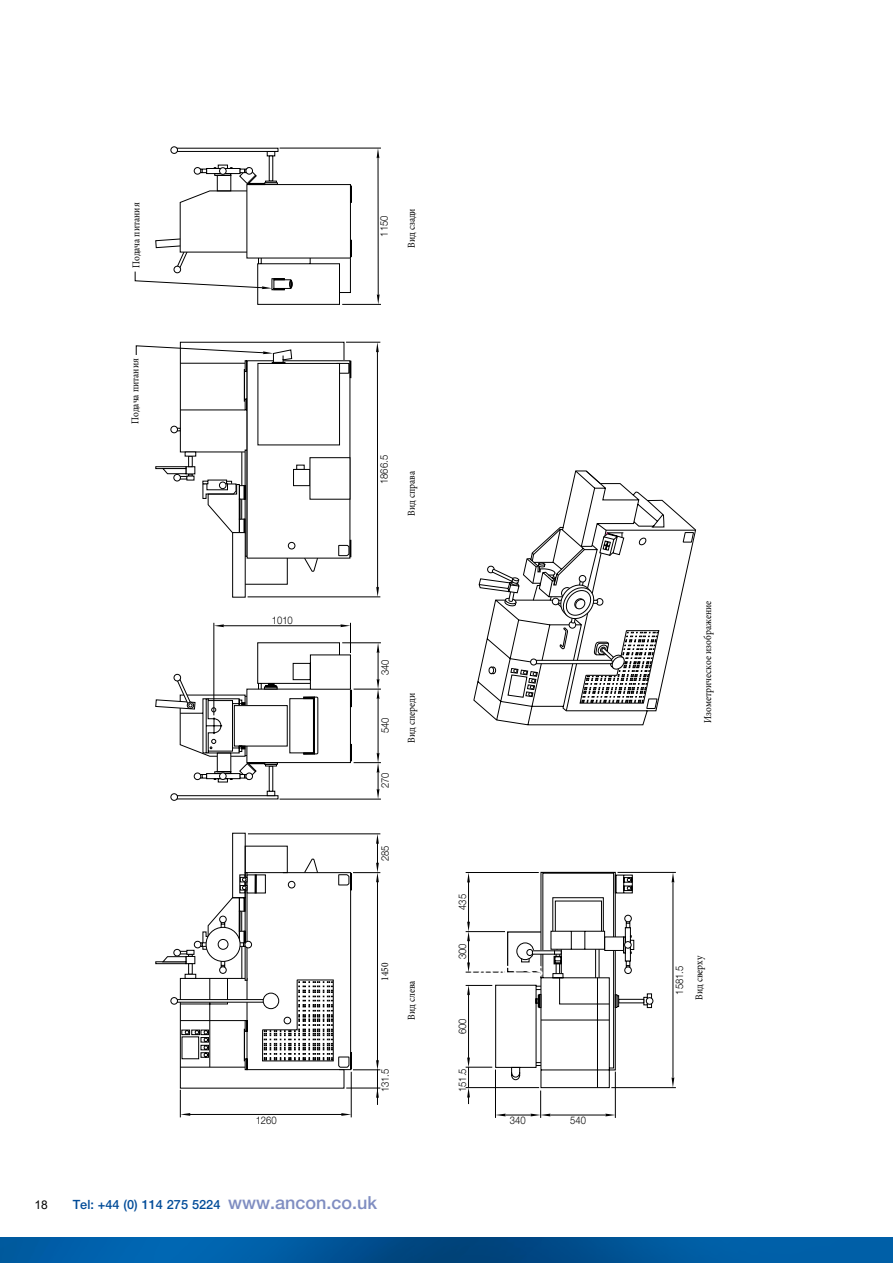
<style>
.page{position:relative;width:893px;height:1263px;background:#fff}
.page>*{position:absolute;margin:0;border:0;box-sizing:border-box;transform-origin:0 0}
.t1{font:21px "Kingspan Brown TT";color:#fff}
.t2{font:500 12.75px "Helvetica Neue";color:#004b98}
.t3{font:12px "Arial";color:#000}
.t4{font:10.5px "Minion Pro";color:#000;scale:.9 1}
.t5{font:300 10.5px "Helvetica Neue";color:#000;scale:.9 1}
.s1{font-size:18px;color:#7f8dc1}
</style>
<div class="page">
<img style="left:0;top:1237px;width:893px;height:26px">
<svg style="left:177px;top:148px;width:101px;height:4px"></svg>
<div style="left:171px;top:147px;width:7px;height:7px;border:1px solid #000;border-radius:50%"></div>
<svg style="left:267px;top:151px;width:8px;height:5px"></svg>
<svg style="left:269px;top:156px;width:4px;height:9px"></svg>
<hr style="left:280px;top:148px;width:101px;height:1px;background:#000">
<hr style="left:342px;top:304px;width:39px;height:1px;background:#000">
<hr style="left:378px;top:156px;width:1px;height:140px;background:#000">
<svg style="left:377px;top:148px;width:2px;height:10px"></svg>
<svg style="left:377px;top:294px;width:3px;height:10px"></svg>
<svg style="left:180px;top:342px;width:164px;height:300px"></svg>
<div style="left:232px;top:532px;width:13px;height:65px;background:#fff;border:1px solid #000"></div>
<hr style="left:346px;top:342px;width:34px;height:1px;background:#000">
<hr style="left:248px;top:597px;width:132px;height:1px;background:#000">
<hr style="left:377px;top:350px;width:1px;height:238px;background:#000">
<svg style="left:376px;top:342px;width:3px;height:10px"></svg>
<svg style="left:376px;top:587px;width:3px;height:10px"></svg>
<hr style="left:214px;top:623px;width:1px;height:92px;background:#000">
<hr style="left:350px;top:623px;width:1px;height:30px;background:#000">
<hr style="left:222px;top:625px;width:120px;height:1px;background:#000">
<svg style="left:214px;top:624px;width:10px;height:3px"></svg>
<svg style="left:340px;top:624px;width:10px;height:3px"></svg>
<svg style="left:135px;top:165px;width:217px;height:140px"></svg>
<svg style="left:136px;top:345px;width:215px;height:228px"></svg>
<svg style="left:155px;top:642px;width:226px;height:475px"></svg>
<svg style="left:647px;top:994px;width:5px;height:14px"></svg>
<svg style="left:644px;top:997px;width:3px;height:8px"></svg>
<svg style="left:634px;top:999px;width:10px;height:4px"></svg>
<hr style="left:611px;top:1087px;width:65px;height:1px;background:#000">
<hr style="left:617px;top:872px;width:59px;height:1px;background:#000">
<hr style="left:673px;top:881px;width:1px;height:198px;background:#000">
<svg style="left:671px;top:1077px;width:3px;height:10px"></svg>
<svg style="left:671px;top:872px;width:3px;height:11px"></svg>
<div style="left:646px;top:998px;width:7px;height:6px;background:#fff;border-radius:50%"></div>
<div style="left:646px;top:997px;width:7px;height:7px;border:1px solid #000;border-radius:50%"></div>
<svg style="left:466px;top:872px;width:168px;height:246px"></svg>
<svg style="left:473px;top:529px;width:223px;height:196px"></svg>
<svg style="left:479px;top:470px;width:216px;height:241px"></svg>
<p class="t4" style="left:129px;top:268px;width:74px;rotate:-90deg">Подача питания</p>
<p class="t4" style="left:404px;top:248px;width:45px;rotate:-90deg">Вид сзади</p>
<p class="t5" style="left:378px;top:237px;width:25px;rotate:-90deg">1150</p>
<p class="t4" style="left:128px;top:424px;width:74px;rotate:-90deg">Подача питания</p>
<p class="t5" style="left:378px;top:484px;width:34px;rotate:-90deg">1866.5</p>
<p class="t4" style="left:404px;top:516px;width:51px;rotate:-90deg">Вид справа</p>
<p class="t5" style="left:272px;top:613px;width:25px">1010</p>
<p class="t5" style="left:256px;top:1114px;width:25px">1260</p>
<p class="t5" style="left:379px;top:675px;width:19px;rotate:-90deg">340</p>
<p class="t5" style="left:379px;top:733px;width:19px;rotate:-90deg">540</p>
<p class="t5" style="left:379px;top:788px;width:19px;rotate:-90deg">270</p>
<p class="t4" style="left:404px;top:743px;width:57px;rotate:-90deg">Вид спереди</p>
<p class="t5" style="left:379px;top:861px;width:19px;rotate:-90deg">285</p>
<p class="t4" style="left:701px;top:723px;width:137px;rotate:-90deg">Изометрическое изображение</p>
<p class="t5" style="left:456px;top:910px;width:19px;rotate:-90deg">435</p>
<p class="t5" style="left:456px;top:959px;width:19px;rotate:-90deg">300</p>
<p class="t4" style="left:378px;top:980px;width:22px;rotate:-90deg">1450</p>
<p class="t5" style="left:673px;top:994px;width:34px;rotate:-90deg">1581.5</p>
<p class="t4" style="left:692px;top:1000px;width:50px;rotate:-90deg">Вид сверху</p>
<h1 class="t1" style="left:469px;top:952px;width:76px">process</h1>
<p class="t4" style="left:404px;top:1020px;width:45px;rotate:-90deg">Вид слева</p>
<p class="t5" style="left:456px;top:1034px;width:19px;rotate:-90deg">600</p>
<p class="t5" style="left:456px;top:1092px;width:28px;rotate:-90deg">151.5</p>
<p class="t5" style="left:379px;top:1092px;width:28px;rotate:-90deg">131.5</p>
<p class="t5" style="left:510px;top:1114px;width:19px">340</p>
<p class="t5" style="left:570px;top:1114px;width:19px">540</p>
<p class="t3" style="left:34px;top:1196px;width:15px">18</p>
<p class="t2" style="left:73px;top:1197px;width:306px">Tel: +44 (0) 114 275 5224 <span class="s1">www.ancon.co.uk</span></p>
</div>
